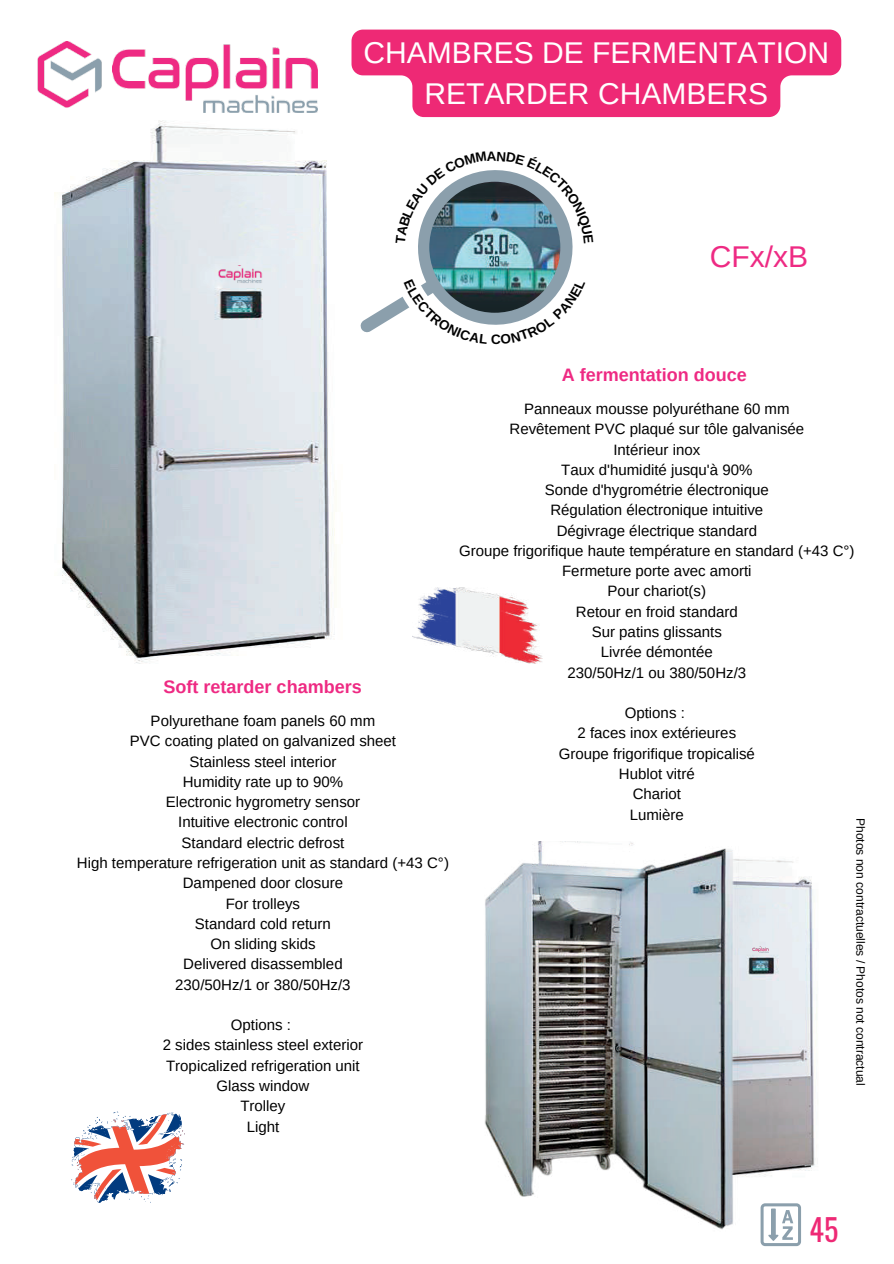
<style>
.page{position:relative;width:894px;height:1264px;background:#fff}
.page>*{position:absolute;margin:0;border:0;box-sizing:border-box;transform-origin:0 0}
.t1{font:30px/41.7px "Arimo";color:#fff;text-align:center}
.t2{font:30px "Arimo";color:#ee2a83}
.t3{font:30px "Oswald";color:#ee2975}
.t4{font:700 18px "Arimo";color:#ee2a83}
.t5{font:15px/20.2px "Arimo";color:#000;text-align:center}
.t6{font:12px "Arimo";color:#000}
</style>
<div class="page">
<img style="left:54px;top:120px;width:281px;height:544px">
<img style="left:37px;top:41px;width:280px;height:72px">
<img style="left:740px;top:859px;width:77px;height:318px">
<img style="left:484px;top:841px;width:256px;height:389px">
<img style="left:412px;top:587px;width:130px;height:76px">
<svg style="left:71px;top:1111px;width:114px;height:91px"></svg>
<svg style="left:760px;top:1203px;width:40px;height:43px"></svg>
<img style="left:207px;top:266px;width:66px;height:18px">
<svg style="left:360px;top:249px;width:213px;height:84px"></svg>
<img style="left:429px;top:182px;width:131px;height:131px;border-radius:50%">
<img style="left:748px;top:946px;width:24px;height:7px">
<svg style="left:351px;top:30px;width:490px;height:87px;background:#f04587"></svg>
<svg style="left:418px;top:170px;width:155px;height:79px"></svg>
<img style="left:396px;top:273px;width:177px;height:60px">
<h1 class="t1" style="left:363px;top:31px;width:467px">CHAMBRES DE FERMENTATION<br>RETARDER CHAMBERS</h1>
<h1 class="t2" style="left:709px;top:239px;width:100px">CFx/xB</h1>
<p class="t4" style="left:163px;top:676px;width:200px">Soft retarder chambers</p>
<p class="t5" style="left:77px;top:710px;width:373px">Polyurethane foam panels 60 mm<br>PVC coating plated on galvanized sheet<br>Stainless steel interior<br>Humidity rate up to 90%<br>Electronic hygrometry sensor<br>Intuitive electronic control<br>Standard electric defrost<br>High temperature refrigeration unit as standard (+43 C°)<br>Dampened door closure<br>For trolleys<br>Standard cold return<br>On sliding skids<br>Delivered disassembled<br>230/50Hz/1 or 380/50Hz/3</p>
<p class="t5" style="left:163px;top:1014px;width:202px">Options :<br>2 sides stainless steel exterior<br>Tropicalized refrigeration unit<br>Glass window<br>Trolley<br>Light</p>
<p class="t4" style="left:561px;top:365px;width:187px">A fermentation douce</p>
<p class="t5" style="left:459px;top:398px;width:397px">Panneaux mousse polyuréthane 60 mm<br>Revêtement PVC plaqué sur tôle galvanisée<br>Intérieur inox<br>Taux d'humidité jusqu'à 90%<br>Sonde d'hygrométrie électronique<br>Régulation électronique intuitive<br>Dégivrage électrique standard<br>Groupe frigorifique haute température en standard (+43 C°)<br>Fermeture porte avec amorti<br>Pour chariot(s)<br>Retour en froid standard<br>Sur patins glissants<br>Livrée démontée<br>230/50Hz/1 ou 380/50Hz/3</p>
<p class="t5" style="left:558px;top:702px;width:198px">Options :<br>2 faces inox extérieures<br>Groupe frigorifique tropicalisé<br>Hublot vitré<br>Chariot<br>Lumière</p>
<p class="t6" style="left:867px;top:818px;width:269px;rotate:90deg">Photos non contractuelles / Photos not contractual</p>
<h1 class="t3" style="left:809px;top:1205px;width:30px">45</h1>
</div>
